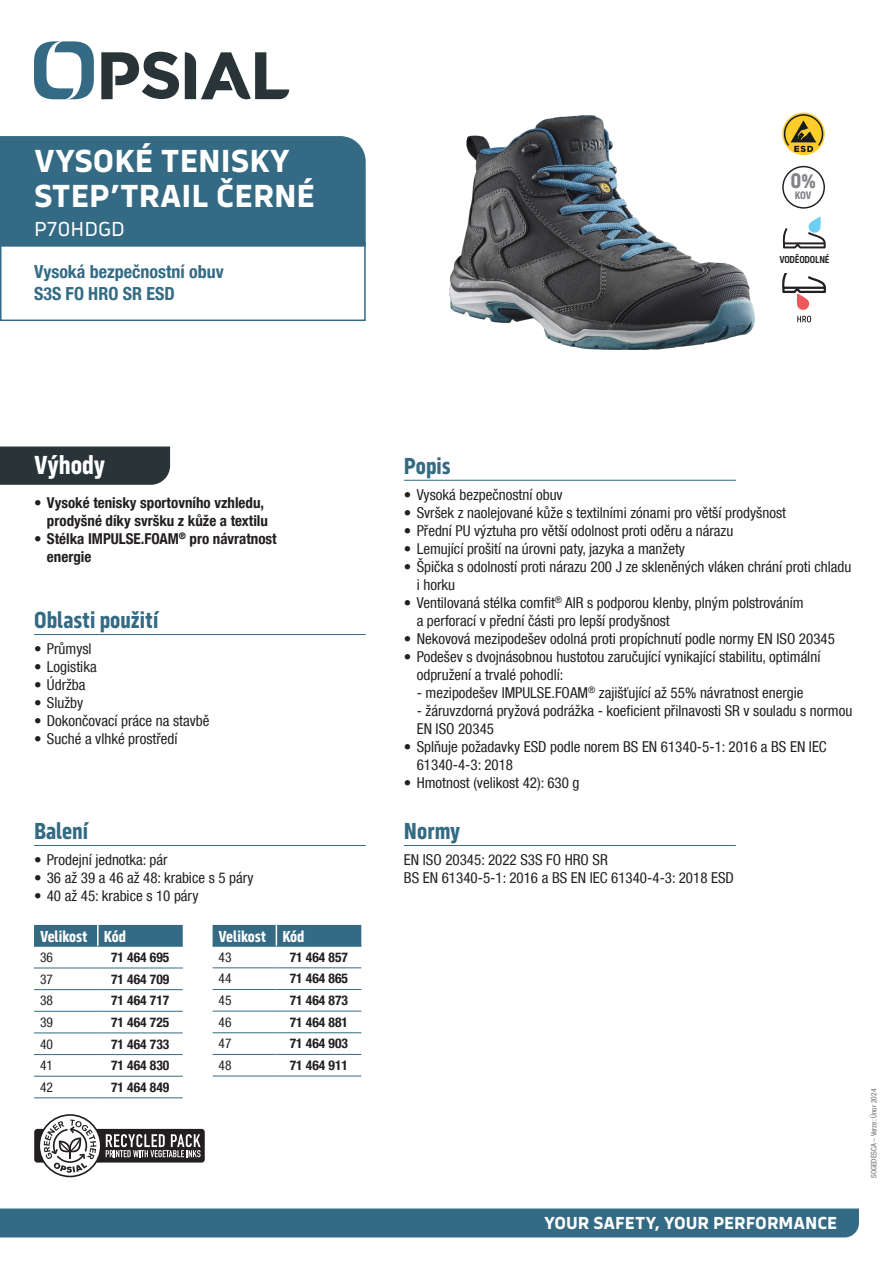
<style>
.page{position:relative;width:893px;height:1263px;background:#fff}
.page>*{position:absolute;margin:0;border:0;box-sizing:border-box;transform-origin:0 0}
.NOM_PRODUIT_NC{font:700 33px/34.5px "Serca";color:#fff}
.Benefices{font:700 27px "Serca Condensed";letter-spacing:-.005em;color:#fff}
.Sous-titres{font:700 24px "Serca Condensed";color:#346a84}
.t1{font:700 21.9px "Serca Condensed";color:#808285}
.Code_P{font:21px "Serca";color:#fff}
.t2{font:700 condensed 18px/21.6px "Helvetica Neue LT Com";color:#346a84}
.t3{font:700 18px "Serca";color:#fff}
.tableauTitre{font:700 16.5px "Serca Condensed";color:#fff}
.Puces_texte_regular{font:condensed 15px/18px "Helvetica Neue LT Com";color:#231f20}
.t4{font:700 condensed 15px/18px "Helvetica Neue LT Com";color:#231f20;text-align:right}
.TableauCode{font:700 condensed 13.5px "Helvetica Neue LT Com";color:#231f20}
.tableau{font:condensed 13.5px "Helvetica Neue LT Com";color:#231f20}
.t5{font:700 11.25px "Serca Condensed";color:#808285}
.t6{font:600 10.5px "Serca Condensed";letter-spacing:-.02em;color:#231f20}
.Date{font:condensed 7.5px "Helvetica Neue LT Com";color:#6c6d70}
.s1{font-size:20.4px}
</style>
<div class="page">
<svg style="left:34px;top:41px;width:60px;height:58px"></svg>
<svg style="left:185px;top:52px;width:104px;height:48px"></svg>
<svg style="left:101px;top:52px;width:78px;height:47px"></svg>
<div style="left:0;top:1208px;width:859px;height:29px;background:#346a84"></div>
<hr style="left:34px;top:845px;width:332px;height:1px;background:#346a84">
<div style="left:34px;top:925px;width:149px;height:21px;background:#346a84"></div>
<hr style="left:34px;top:946px;width:64px;height:1px;background:#346a84">
<hr style="left:98px;top:946px;width:85px;height:1px;background:#346a84">
<hr style="left:34px;top:968px;width:64px;height:1px;background:#346a84">
<hr style="left:98px;top:968px;width:85px;height:1px;background:#346a84">
<hr style="left:34px;top:989px;width:64px;height:1px;background:#346a84">
<hr style="left:98px;top:989px;width:85px;height:1px;background:#346a84">
<hr style="left:34px;top:1011px;width:64px;height:1px;background:#346a84">
<hr style="left:98px;top:1011px;width:85px;height:1px;background:#346a84">
<hr style="left:34px;top:1032px;width:64px;height:1px;background:#346a84">
<hr style="left:98px;top:1032px;width:85px;height:1px;background:#346a84">
<hr style="left:34px;top:1054px;width:64px;height:1px;background:#346a84">
<hr style="left:98px;top:1054px;width:85px;height:1px;background:#346a84">
<hr style="left:34px;top:1076px;width:64px;height:1px;background:#346a84">
<hr style="left:98px;top:1076px;width:85px;height:1px;background:#346a84">
<hr style="left:34px;top:1097px;width:64px;height:1px;background:#346a84">
<hr style="left:98px;top:1097px;width:85px;height:1px;background:#346a84">
<hr style="left:97px;top:925px;width:2px;height:21px;background:#fff">
<hr style="left:213px;top:946px;width:63px;height:1px;background:#346a84">
<hr style="left:276px;top:946px;width:85px;height:1px;background:#346a84">
<hr style="left:213px;top:967px;width:63px;height:1px;background:#346a84">
<hr style="left:276px;top:967px;width:85px;height:1px;background:#346a84">
<hr style="left:213px;top:989px;width:63px;height:1px;background:#346a84">
<hr style="left:276px;top:989px;width:85px;height:1px;background:#346a84">
<hr style="left:213px;top:1011px;width:63px;height:1px;background:#346a84">
<hr style="left:276px;top:1011px;width:85px;height:1px;background:#346a84">
<hr style="left:213px;top:1032px;width:63px;height:1px;background:#346a84">
<hr style="left:276px;top:1032px;width:85px;height:1px;background:#346a84">
<hr style="left:213px;top:1054px;width:63px;height:1px;background:#346a84">
<hr style="left:276px;top:1054px;width:85px;height:1px;background:#346a84">
<hr style="left:213px;top:1076px;width:63px;height:1px;background:#346a84">
<hr style="left:276px;top:1076px;width:85px;height:1px;background:#346a84">
<div style="left:213px;top:925px;width:148px;height:21px;background:#346a84"></div>
<hr style="left:404px;top:480px;width:332px;height:1px;background:#346a84">
<div style="left:0;top:446px;width:170px;height:39px;background:#293439"></div>
<div style="left:0;top:242px;width:366px;height:79px;border:2px solid #346a84"></div>
<div style="left:0;top:136px;width:366px;height:111px;background:#346a84"></div>
<hr style="left:34px;top:634px;width:332px;height:1px;background:#346a84">
<div style="left:782px;top:166px;width:43px;height:43px;border:1px solid #231f20;border-radius:50%"></div>
<svg style="left:782px;top:216px;width:44px;height:32px"></svg>
<svg style="left:782px;top:273px;width:44px;height:49px"></svg>
<svg style="left:782px;top:113px;width:42px;height:42px"></svg>
<svg style="left:784px;top:114px;width:39px;height:38px"></svg>
<hr style="left:404px;top:845px;width:332px;height:1px;background:#346a84">
<div style="left:34px;top:1129px;width:171px;height:33px;background:#231f20;border-radius:3px"></div>
<svg style="left:38px;top:1114px;width:163px;height:63px"></svg>
<img style="left:450px;top:115px;width:304px;height:234px">
<p class="NOM_PRODUIT_NC" style="left:34px;top:143px;width:283px">VYSOKÉ TENISKY<br>STEP’TRAIL ČERNÉ</p>
<p class="Code_P" style="left:34px;top:217px;width:92px">P70HDGD</p>
<p class="t2" style="left:34px;top:261px;width:191px">Vysoká bezpečnostní obuv<br>S3S FO HRO SR ESD</p>
<p class="t1" style="left:790px;top:168px;width:27px">0<span class="s1">%</span></p>
<p class="t5" style="left:795px;top:188px;width:18px">KOV</p>
<p class="t6" style="left:779px;top:254px;width:52px">VODĚODOLNÉ</p>
<p class="Benefices" style="left:34px;top:449px;width:73px">Výhody</p>
<p class="Sous-titres" style="left:404px;top:452px;width:48px">Popis</p>
<p class="t4" style="left:34px;top:494px;width:235px">• Vysoké tenisky sportovního vzhledu, prodyšné díky svršku z kůže a textilu</p>
<p class="t4" style="left:47px;top:530px;width:231px;text-align:left;text-indent:-13px">• Stélka IMPULSE.FOAM<sup>®</sup> pro návratnost energie</p>
<p class="Sous-titres" style="left:34px;top:606px;width:126px">Oblasti použití</p>
<p class="Puces_texte_regular" style="left:34px;top:640px;width:59px">• Průmysl</p>
<p class="Puces_texte_regular" style="left:34px;top:658px;width:64px">• Logistika</p>
<p class="Puces_texte_regular" style="left:34px;top:676px;width:53px">• Údržba</p>
<p class="Puces_texte_regular" style="left:34px;top:694px;width:51px">• Služby</p>
<p class="Puces_texte_regular" style="left:34px;top:712px;width:177px">• Dokončovací práce na stavbě</p>
<p class="Puces_texte_regular" style="left:34px;top:730px;width:145px">• Suché a vlhké prostředí</p>
<p class="Sous-titres" style="left:34px;top:817px;width:56px">Balení</p>
<p class="Puces_texte_regular" style="left:34px;top:850px;width:135px">• Prodejní jednotka: pár</p>
<p class="Puces_texte_regular" style="left:34px;top:868px;width:221px">• 36 až 39 a 46 až 48: krabice s 5 páry</p>
<p class="Puces_texte_regular" style="left:34px;top:886px;width:166px">• 40 až 45: krabice s 10 páry</p>
<p class="tableauTitre" style="left:40px;top:927px;width:49px">Velikost</p>
<p class="tableauTitre" style="left:104px;top:927px;width:24px">Kód</p>
<p class="tableau" style="left:40px;top:949px;width:14px">36</p>
<p class="TableauCode" style="left:111px;top:949px;width:60px">71 464 695</p>
<p class="tableau" style="left:40px;top:971px;width:14px">37</p>
<p class="TableauCode" style="left:111px;top:971px;width:60px">71 464 709</p>
<p class="tableau" style="left:40px;top:992px;width:14px">38</p>
<p class="TableauCode" style="left:111px;top:992px;width:60px">71 464 717</p>
<p class="tableau" style="left:40px;top:1014px;width:14px">39</p>
<p class="TableauCode" style="left:111px;top:1014px;width:60px">71 464 725</p>
<p class="tableau" style="left:40px;top:1036px;width:14px">40</p>
<p class="TableauCode" style="left:111px;top:1036px;width:60px">71 464 733</p>
<p class="tableau" style="left:40px;top:1057px;width:14px">41</p>
<p class="TableauCode" style="left:111px;top:1057px;width:60px">71 464 830</p>
<p class="tableau" style="left:40px;top:1079px;width:14px">42</p>
<p class="TableauCode" style="left:111px;top:1079px;width:60px">71 464 849</p>
<p class="tableauTitre" style="left:219px;top:927px;width:49px">Velikost</p>
<p class="tableauTitre" style="left:282px;top:927px;width:24px">Kód</p>
<p class="tableau" style="left:219px;top:949px;width:14px">43</p>
<p class="TableauCode" style="left:290px;top:949px;width:60px">71 464 857</p>
<p class="tableau" style="left:219px;top:971px;width:14px">44</p>
<p class="TableauCode" style="left:290px;top:970px;width:60px">71 464 865</p>
<p class="tableau" style="left:219px;top:992px;width:14px">45</p>
<p class="TableauCode" style="left:290px;top:992px;width:60px">71 464 873</p>
<p class="tableau" style="left:219px;top:1014px;width:14px">46</p>
<p class="TableauCode" style="left:290px;top:1014px;width:60px">71 464 881</p>
<p class="tableau" style="left:219px;top:1036px;width:14px">47</p>
<p class="TableauCode" style="left:290px;top:1035px;width:60px">71 464 903</p>
<p class="tableau" style="left:219px;top:1057px;width:14px">48</p>
<p class="TableauCode" style="left:290px;top:1057px;width:60px">71 464 911</p>
<p class="Puces_texte_regular" style="left:404px;top:485px;width:160px">• Vysoká bezpečnostní obuv</p>
<p class="Puces_texte_regular" style="left:404px;top:503px;width:384px">• Svršek z naolejované kůže s textilními zónami pro větší prodyšnost</p>
<p class="Puces_texte_regular" style="left:404px;top:521px;width:331px">• Přední PU výztuha pro větší odolnost proti oděru a nárazu</p>
<p class="Puces_texte_regular" style="left:404px;top:539px;width:282px">• Lemující prošití na úrovni paty, jazyka a manžety</p>
<p class="Puces_texte_regular" style="left:417px;top:557px;width:436px;text-indent:-13px">• Špička s odolností proti nárazu 200 J ze skleněných vláken chrání proti chladu i horku</p>
<p class="Puces_texte_regular" style="left:417px;top:593px;width:389px;text-indent:-13px">• Ventilovaná stélka comfit<sup>®</sup> AIR s podporou klenby, plným polstrováním a perforací v přední části pro lepší prodyšnost</p>
<p class="Puces_texte_regular" style="left:404px;top:629px;width:432px">• Nekovová mezipodešev odolná proti propíchnutí podle normy EN ISO 20345</p>
<p class="Puces_texte_regular" style="left:417px;top:647px;width:405px;text-indent:-13px">• Podešev s dvojnásobnou hustotou zaručující vynikající stabilitu, optimální odpružení a trvalé pohodlí:</p>
<p class="Puces_texte_regular" style="left:417px;top:683px;width:388px">- mezipodešev IMPULSE.FOAM<sup>®</sup> zajišťující až 55% návratnost energie</p>
<p class="Puces_texte_regular" style="left:417px;top:701px;width:437px">- žáruvzdorná pryžová podrážka - koeficient přilnavosti SR v souladu s normou<br>EN ISO 20345</p>
<p class="Puces_texte_regular" style="left:417px;top:737px;width:411px;text-indent:-13px">• Splňuje požadavky ESD podle norem BS EN 61340-5-1: 2016 a BS EN IEC<br>61340-4-3: 2018</p>
<p class="Puces_texte_regular" style="left:404px;top:773px;width:177px">• Hmotnost (velikost 42): 630 g</p>
<p class="Sous-titres" style="left:404px;top:817px;width:58px">Normy</p>
<p class="Puces_texte_regular" style="left:404px;top:850px;width:205px">EN ISO 20345: 2022 S3S FO HRO SR</p>
<p class="Puces_texte_regular" style="left:404px;top:868px;width:331px">BS EN 61340-5-1: 2016 a BS EN IEC 61340-4-3: 2018 ESD</p>
<p class="t3" style="left:544px;top:1212px;width:295px">YOUR SAFETY, YOUR PERFORMANCE</p>
<p class="Date" style="left:869px;top:1178px;width:91px;rotate:-90deg">SOGEDESCA – Verze: Únor 2024</p>
</div>
